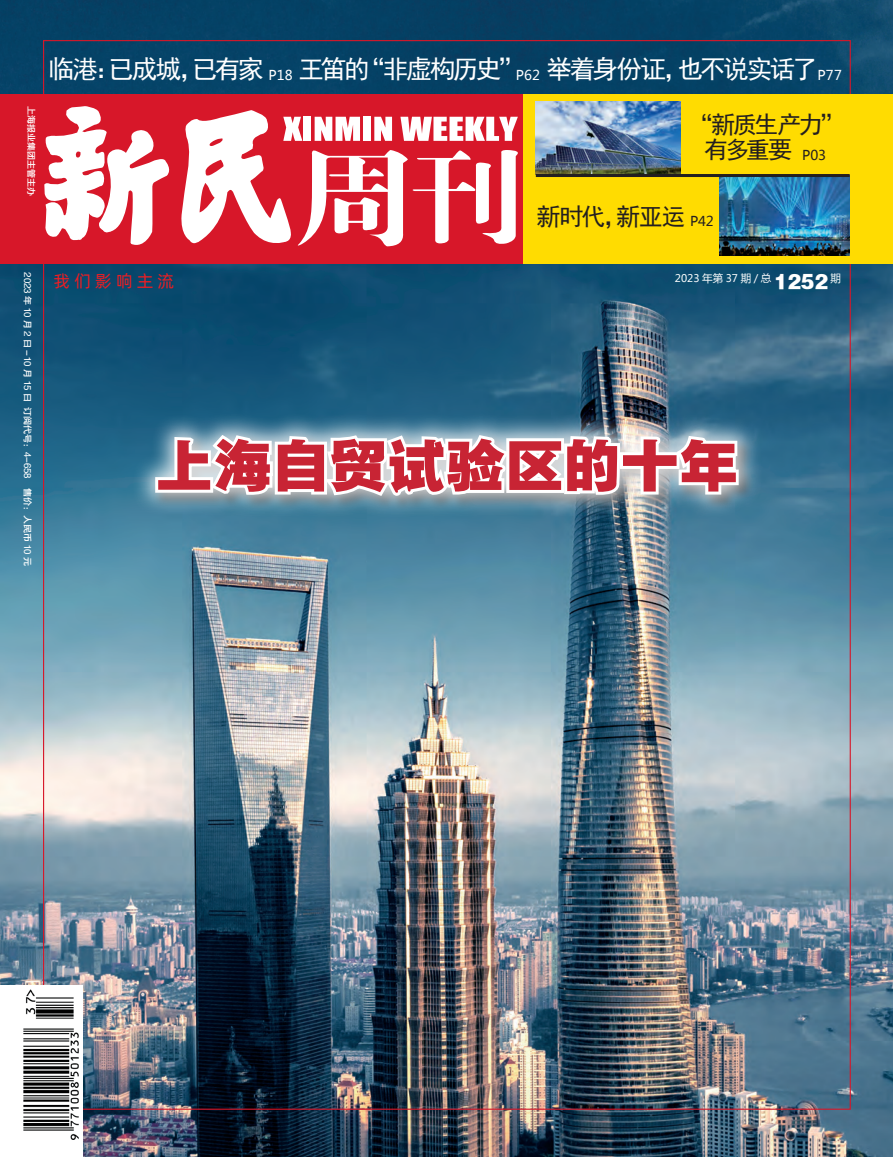
<style>
.page{position:relative;width:893px;height:1157px;background:#fff}
.page>*{position:absolute;margin:0;border:0;box-sizing:border-box;transform-origin:0 0}
.t1{font:58.5px "FZYDTHK GBK1 0";letter-spacing:-.005em;color:#c82434}
.t2{font:25.5px "Sim Hei";letter-spacing:-.09em;color:#fff}
.t3{font:24px/24.8px "Sim Hei";letter-spacing:-.1em;color:#231f20;text-align:center}
.t4{font:24px "Sim Hei";letter-spacing:-.08em;color:#231f20}
.t5{font:16.95px "Alibaba Pu Hui Ti 2 55 Regular";letter-spacing:.24em;color:#ee1d23}
.t6{font:10.5px "Microsoft Ya Hei";color:#fff}
.t7{font:9px "FZYDZHJW GB1 0";color:#fff}
.s1{font-family:"Microsoft Ya Hei";font-size:13.5px}
.s2{font-family:"FZYDTHJW GB1 0";font-size:18px}
</style>
<div class="page">
<img style="left:0;top:0;width:893px;height:95px">
<img style="left:0;top:264px;width:893px;height:893px">
<img style="left:42px;top:39px;width:809px;height:1071px">
<div style="left:0;top:95px;width:523px;height:169px;background:#d71729"></div>
<svg style="left:44px;top:106px;width:126px;height:139px"></svg>
<svg style="left:181px;top:110px;width:337px;height:137px"></svg>
<div style="left:523px;top:95px;width:370px;height:169px;background:#ffdc01"></div>
<img style="left:536px;top:102px;width:144px;height:72px">
<img style="left:719px;top:177px;width:131px;height:78px">
<hr style="left:536px;top:174px;width:314px;height:3px;background:#231f20">
<div style="left:0;top:985px;width:82px;height:172px;background:#fff"></div>
<img style="left:23px;top:989px;width:56px;height:150px">
<div style="left:131px;top:412px;width:632px;height:107px;background:#fff;opacity:.8"></div>
<svg style="left:152px;top:375px;width:590px;height:131px"></svg>
<p class="t2" style="left:49px;top:56px;width:795px">临港：已成城，已有家 <span class="s1">P18</span> 王笛的“非虚构历史”<span class="s1">P62</span> 举着身份证，也不说实话了<span class="s1">P77</span></p>
<p class="t7" style="left:36px;top:106px;width:91px;rotate:90deg">上海报业集团主管主办</p>
<p class="t3" style="left:689px;top:112px;width:156px">“新质生产力”有多重要 <sub>P03</sub></p>
<p class="t4" style="left:537px;top:204px;width:179px">新时代，新亚运 <span class="s1">P42</span></p>
<p class="t7" style="left:33px;top:272px;width:295px;rotate:90deg">2023 年 10 月 2 日 -10 月 15 日 订阅代号：4-658　售价：人民币 10 元</p>
<p class="t5" style="left:54px;top:268px;width:122px">我们影响主流</p>
<p class="t6" style="left:675px;top:271px;width:168px">2023 年第 37 期 / 总 <span class="s2">1252</span> 期</p>
<p class="t1" style="left:155px;top:434px;width:585px">上海自贸试验区的十年</p>
</div>
